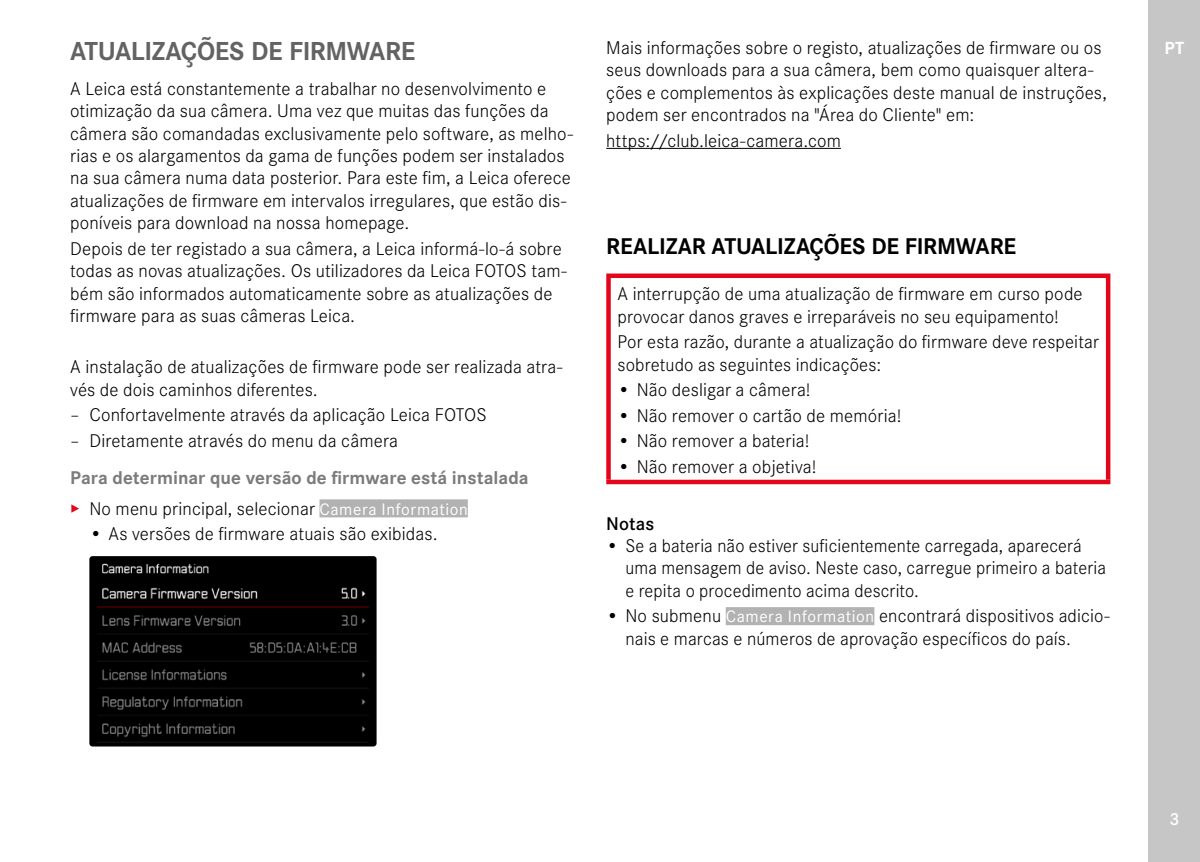
<style>
.page{position:relative;width:1200px;height:862px;background:#fff}
.page>*{position:absolute;margin:0;border:0;box-sizing:border-box;transform-origin:0 0}
.Heading____Chapter{font:700 27px "Corporate S";letter-spacing:-.015em;color:#646363}
.Heading____Heading_01_blind{font:700 23.62px "Corporate S";letter-spacing:-.01em;color:#000}
.Text____Body_Text{font:300 19.12px/22.3px "Corporate S";letter-spacing:.005em;color:#000}
.Text____Um_zu_zum_XXX{font:700 19.12px "Corporate S";color:#7c7b7b}
.Heading____Note_Heading{font:600 19.12px "Corporate S";letter-spacing:.005em;color:#000}
.t1{font:700 18.22px "Corporate S";color:#fff}
.t2{font:600 18px "Corporate S";color:#fff}
.s1{color:#e3051b}
.s2{font-weight:400;font-size:17.32px;color:#fff}
</style>
<div class="page">
<div style="left:1148px;top:0;width:51px;height:861px;background:#c6c6c6"></div>
<div style="left:319px;top:499px;width:148px;height:18px;background:#b3b2b2"></div>
<img style="left:89px;top:556px;width:287px;height:190px">
<hr style="left:606px;top:148px;width:234px;height:1px;background:#000">
<div style="left:725px;top:606px;width:149px;height:18px;background:#b3b2b2"></div>
<div style="left:606px;top:273px;width:504px;height:5px;background:#e3051b"></div>
<svg style="left:606px;top:278px;width:4px;height:201px"></svg>
<div style="left:1105px;top:278px;width:5px;height:201px;background:#e3051b"></div>
<div style="left:606px;top:479px;width:504px;height:5px;background:#e3051b"></div>
<p class="Heading____Chapter" style="left:70px;top:29px;width:346px">ATUALIZAÇÕES DE FIRMWARE</p>
<p class="Text____Body_Text" style="left:70px;top:76px;width:504px">A Leica está constantemente a trabalhar no desenvolvimento e otimização da sua câmera. Uma vez que muitas das funções da câmera são comandadas exclusivamente pelo software, as melho&shy;rias e os alargamentos da gama de funções podem ser instalados na sua câmera numa data posterior. Para este fim, a Leica oferece atualizações de firmware em intervalos irregulares, que estão dis&shy;poníveis para download na nossa homepage.</p>
<p class="Text____Body_Text" style="left:70px;top:236px;width:498px">Depois de ter registado a sua câmera, a Leica informá-lo-á sobre todas as novas atualizações. Os utilizadores da Leica FOTOS tam&shy;bém são informados automaticamente sobre as atualizações de firmware para as suas câmeras Leica.</p>
<p class="Text____Body_Text" style="left:70px;top:354px;width:493px">A instalação de atualizações de firmware pode ser realizada atra&shy;vés de dois caminhos diferentes.</p>
<p class="Text____Body_Text" style="left:70px;top:402px;width:418px">– Confortavelmente através da aplicação Leica FOTOS</p>
<p class="Text____Body_Text" style="left:70px;top:428px;width:329px">– Diretamente através do menu da câmera</p>
<p class="Text____Um_zu_zum_XXX" style="left:70px;top:462px;width:460px">Para determinar que versão de firmware está instalada</p>
<p class="Text____Body_Text" style="left:70px;top:495px;width:399px"><span class="s1">▸</span> No menu principal, selecionar <span class="s2">Camera Information</span></p>
<p class="Text____Body_Text" style="left:89px;top:521px;width:350px">• As versões de firmware atuais são exibidas.</p>
<p class="Text____Body_Text" style="left:606px;top:35px;width:502px">Mais informações sobre o registo, atualizações de firmware ou os seus downloads para a sua câmera, bem como quaisquer altera&shy;ções e complementos às explicações deste manual de instruções, podem ser encontrados na "Área do Cliente" em:</p>
<p class="Text____Body_Text" style="left:606px;top:128px;width:236px">https://club.leica-camera.com</p>
<p class="Heading____Heading_01_blind" style="left:606px;top:228px;width:411px">REALIZAR ATUALIZAÇÕES DE FIRMWARE</p>
<p class="Text____Body_Text" style="left:617px;top:281px;width:466px">A interrupção de uma atualização de firmware em curso pode provocar danos graves e irreparáveis no seu equipamento!</p>
<p class="Text____Body_Text" style="left:617px;top:329px;width:483px">Por esta razão, durante a atualização do firmware deve respeitar sobretudo as seguintes indicações:</p>
<p class="Text____Body_Text" style="left:617px;top:377px;width:194px">• Não desligar a câmera!</p>
<p class="Text____Body_Text" style="left:617px;top:403px;width:285px">• Não remover o cartão de memória!</p>
<p class="Text____Body_Text" style="left:617px;top:428px;width:193px">• Não remover a bateria!</p>
<p class="Text____Body_Text" style="left:617px;top:454px;width:200px">• Não remover a objetiva!</p>
<p class="Heading____Note_Heading" style="left:606px;top:508px;width:49px">Notas</p>
<p class="Text____Body_Text" style="left:625px;top:533px;width:482px;text-indent:-19px">• Se a bateria não estiver suficientemente carregada, aparecerá uma mensagem de aviso. Neste caso, carregue primeiro a bateria e repita o procedimento acima descrito.</p>
<p class="Text____Body_Text" style="left:625px;top:603px;width:485px;text-indent:-19px">• No submenu <span class="s2">Camera Information</span> encontrará dispositivos adicio&shy;nais e marcas e números de aprovação específicos do país.</p>
<p class="t1" style="left:1164px;top:34px;width:21px">PT</p>
<p class="t2" style="left:1168px;top:805px;width:11px">3</p>
</div>
